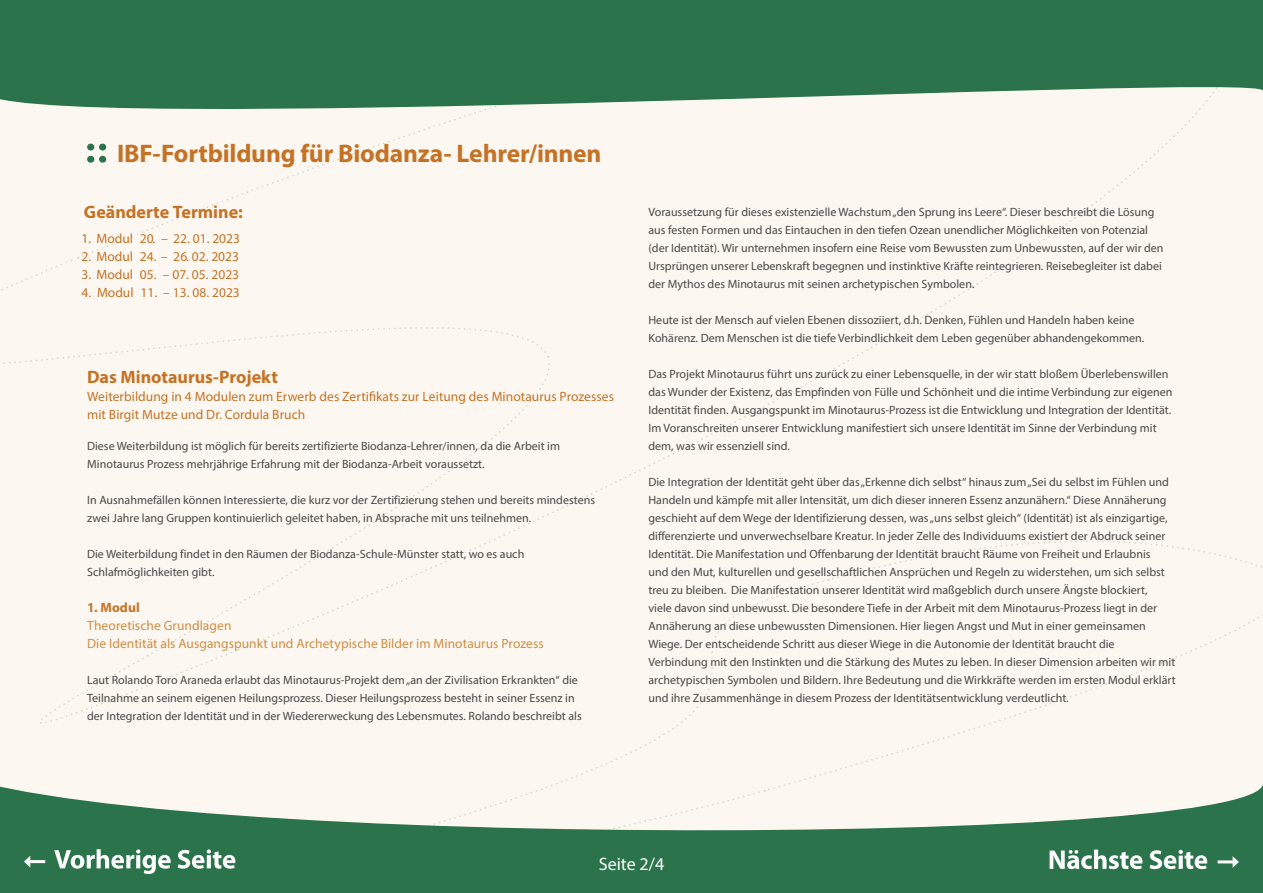
<style>
.page{position:relative;width:1263px;height:893px;background:#fff}
.page>*{position:absolute;margin:0;border:0;box-sizing:border-box;transform-origin:0 0}
.t1{font:700 25.5px "Myriad Pro";letter-spacing:-.005em;color:#c57225}
.t2{font:700 18px "Myriad Pro";color:#c57225}
.t3{font:18px "Myriad Pro";color:#fff}
.t4{font:13.5px/18px "Myriad Pro";color:#c57225}
.t5{font:13.5px/18px "Myriad Pro";letter-spacing:.005em;color:#d08e45}
.t6{font:700 13.5px "Myriad Pro";letter-spacing:.01em;color:#c57225}
.t7{font:12px/18px "Myriad Pro";color:#484848}
</style>
<div class="page">
<div style="left:0;top:494px;width:236px;height:254px;background:#fcf8f1"></div>
<div style="left:0;top:256px;width:236px;height:238px;background:#fcf8f1"></div>
<div style="left:80px;top:140px;width:156px;height:118px;background:#fcf8f1"></div>
<div style="left:236px;top:140px;width:1027px;height:443px;background:#fcf8f1"></div>
<div style="left:1037px;top:583px;width:226px;height:165px;background:#fcf8f1"></div>
<div style="left:167px;top:578px;width:870px;height:170px;background:#fcf8f1"></div>
<div style="left:828px;top:500px;width:435px;height:81px;background:#fcf8f1"></div>
<svg style="left:87px;top:144px;width:19px;height:19px"></svg>
<svg style="left:0;top:0;width:1263px;height:140px;fill:#2a734b"></svg>
<svg style="left:0;top:748px;width:1263px;height:145px;fill:#fcf8f1"></svg>
<svg style="left:1049px;top:850px;width:158px;height:19px"></svg>
<hr style="left:1218px;top:860px;width:15px;height:3px;background:#fff">
<svg style="left:1232px;top:856px;width:7px;height:12px"></svg>
<svg style="left:54px;top:849px;width:181px;height:25px"></svg>
<hr style="left:30px;top:860px;width:15px;height:3px;background:#fff">
<svg style="left:24px;top:856px;width:6px;height:11px"></svg>
<h1 class="t1" style="left:117px;top:136px;width:486px">IBF-Fortbildung für Biodanza- Lehrer/innen</h1>
<h2 class="t2" style="left:84px;top:200px;width:160px">Geänderte Termine:</h2>
<p class="t4" style="left:82px;top:229px;width:160px">1. Modul 20. – 22. 01. 2023</p>
<p class="t4" style="left:82px;top:247px;width:159px">2. Modul 24. – 26. 02. 2023</p>
<p class="t4" style="left:82px;top:265px;width:159px">3. Modul 05. – 07. 05. 2023</p>
<p class="t4" style="left:82px;top:283px;width:160px">4. Modul 11. – 13. 08. 2023</p>
<h2 class="t2" style="left:87px;top:366px;width:192px">Das Minotaurus-Projekt</h2>
<p class="t4" style="left:87px;top:388px;width:528px">Weiterbildung in 4 Modulen zum Erwerb des Zertifikats zur Leitung des Minotaurus Prozesses mit Birgit Mutze und Dr. Cordula Bruch</p>
<p class="t7" style="left:87px;top:437px;width:474px">Diese Weiterbildung ist möglich für bereits zertifizierte Biodanza-Lehrer/innen, da die Arbeit im<br>Minotaurus Prozess mehrjährige Erfahrung mit der Biodanza-Arbeit voraussetzt.</p>
<p class="t7" style="left:87px;top:491px;width:509px">In Ausnahmefällen können Interessierte, die kurz vor der Zertifizierung stehen und bereits mindestens zwei Jahre lang Gruppen kontinuierlich geleitet haben, in Absprache mit uns teilnehmen.</p>
<p class="t7" style="left:87px;top:545px;width:439px">Die Weiterbildung findet in den Räumen der Biodanza-Schule-Münster statt, wo es auch<br>Schlafmöglichkeiten gibt.</p>
<p class="t6" style="left:87px;top:599px;width:54px">1. Modul</p>
<p class="t5" style="left:87px;top:616px;width:458px">Theoretische Grundlagen<br>Die Identität als Ausgangspunkt und Archetypische Bilder im Minotaurus Prozess</p>
<p class="t7" style="left:87px;top:671px;width:496px">Laut Rolando Toro Araneda erlaubt das Minotaurus-Projekt dem „an der Zivilisation Erkrankten“ die<br>Teilnahme an seinem eigenen Heilungsprozess. Dieser Heilungsprozess besteht in seiner Essenz in der Integration der Identität und in der Wiedererweckung des Lebensmutes. Rolando beschreibt als</p>
<p class="t7" style="left:648px;top:203px;width:517px">Voraussetzung für dieses existenzielle Wachstum „den Sprung ins Leere“. Dieser beschreibt die Lösung aus festen Formen und das Eintauchen in den tiefen Ozean unendlicher Möglichkeiten von Potenzial (der Identität). Wir unternehmen insofern eine Reise vom Bewussten zum Unbewussten, auf der wir den Ursprüngen unserer Lebenskraft begegnen und instinktive Kräfte reintegrieren. Reisebegleiter ist dabei der Mythos des Minotaurus mit seinen archetypischen Symbolen.</p>
<p class="t7" style="left:648px;top:311px;width:497px">Heute ist der Mensch auf vielen Ebenen dissoziiert, d.h. Denken, Fühlen und Handeln haben keine<br>Kohärenz. Dem Menschen ist die tiefe Verbindlichkeit dem Leben gegenüber abhandengekommen.</p>
<p class="t7" style="left:648px;top:365px;width:525px">Das Projekt Minotaurus führt uns zurück zu einer Lebensquelle, in der wir statt bloßem Überlebenswillen das Wunder der Existenz, das Empfinden von Fülle und Schönheit und die intime Verbindung zur eigenen Identität finden. Ausgangspunkt im Minotaurus-Prozess ist die Entwicklung und Integration der Identität.<br>Im Voranschreiten unserer Entwicklung manifestiert sich unsere Identität im Sinne der Verbindung mit dem, was wir essenziell sind.</p>
<p class="t7" style="left:648px;top:473px;width:529px">Die Integration der Identität geht über das „Erkenne dich selbst“ hinaus zum „Sei du selbst im Fühlen und Handeln und kämpfe mit aller Intensität, um dich dieser inneren Essenz anzunähern.“ Diese Annäherung geschieht auf dem Wege der Identifizierung dessen, was „uns selbst gleich“ (Identität) ist als einzigartige, differenzierte und unverwechselbare Kreatur. In jeder Zelle des Individuums existiert der Abdruck seiner Identität. Die Manifestation und Offenbarung der Identität braucht Räume von Freiheit und Erlaubnis<br>und den Mut, kulturellen und gesellschaftlichen Ansprüchen und Regeln zu widerstehen, um sich selbst treu zu bleiben. Die Manifestation unserer Identität wird maßgeblich durch unsere Ängste blockiert,<br>viele davon sind unbewusst. Die besondere Tiefe in der Arbeit mit dem Minotaurus-Prozess liegt in der Annäherung an diese unbewussten Dimensionen. Hier liegen Angst und Mut in einer gemeinsamen Wiege. Der entscheidende Schritt aus dieser Wiege in die Autonomie der Identität braucht die Verbindung mit den Instinkten und die Stärkung des Mutes zu leben. In dieser Dimension arbeiten wir mit archetypischen Symbolen und Bildern. Ihre Bedeutung und die Wirkkräfte werden im ersten Modul erklärt und ihre Zusammenhänge in diesem Prozess der Identitätsentwicklung verdeutlicht.</p>
<h2 class="t3" style="left:599px;top:853px;width:67px">Seite 2/4</h2>
</div>
